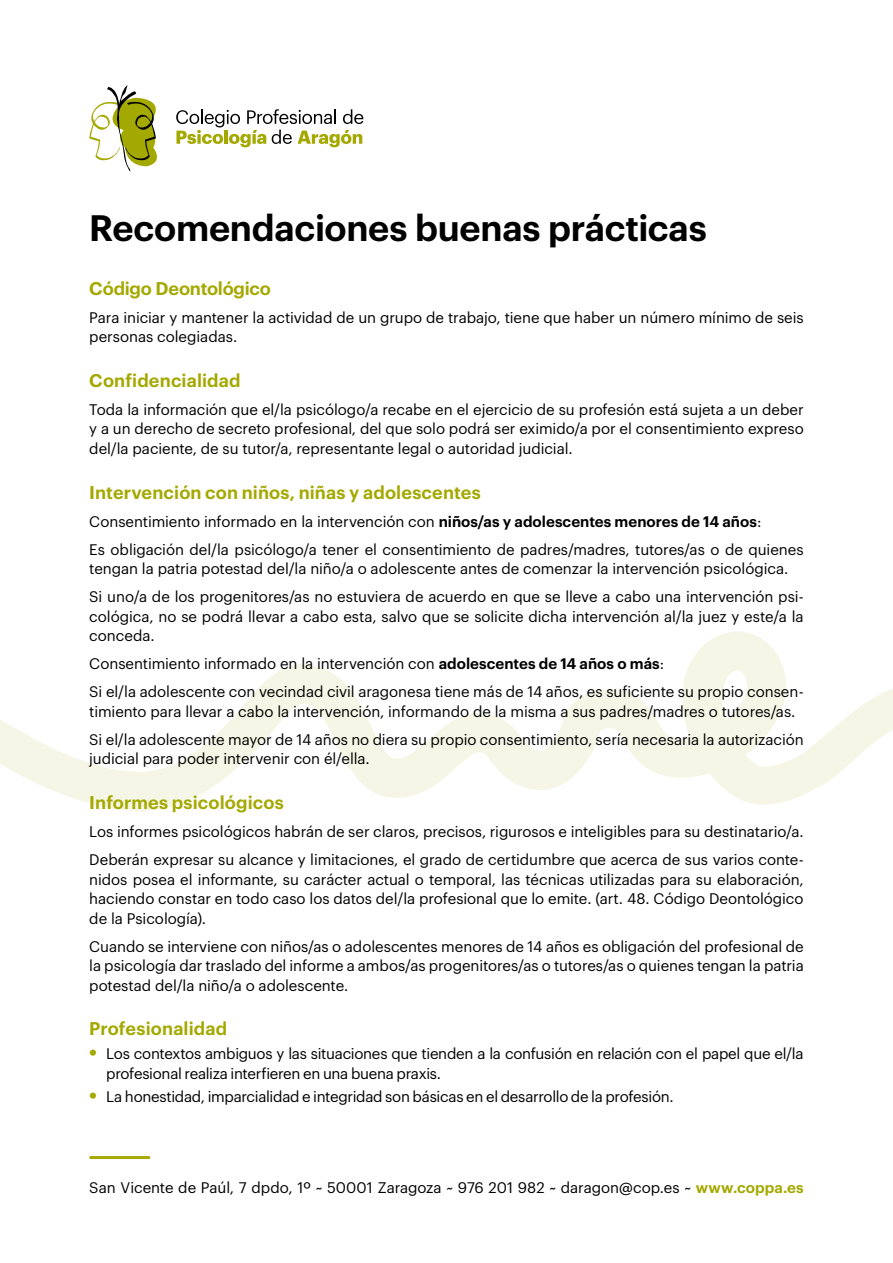
<style>
.page{position:relative;width:893px;height:1263px;background:#fff}
.page>*{position:absolute;margin:0;border:0;box-sizing:border-box;transform-origin:0 0}
.t1{font:600 36px "Graphik";letter-spacing:-.005em;color:#000}
.t2{font:600 18px "Graphik";letter-spacing:.005em;color:#a4a900}
.t3{font:15px/19.5px "Graphik";letter-spacing:-.005em;color:#000}
.s1{font-weight:600}
.s2{font-weight:700;font-size:21px;color:#a4a900}
.s3{font-weight:600;color:#a4a900}
</style>
<div class="page">
<svg style="left:0;top:631px;width:893px;height:180px"></svg>
<svg style="left:89px;top:85px;width:68px;height:87px"></svg>
<svg style="left:176px;top:109px;width:187px;height:38px"></svg>
<hr style="left:89px;top:1156px;width:61px;height:3px;background:#a4a900;border-radius:2px">
<h1 class="t1" style="left:89px;top:200px;width:619px">Recomendaciones buenas prácticas</h1>
<p class="t2" style="left:89px;top:274px;width:183px">Código Deontológico</p>
<p class="t3" style="left:89px;top:306px;width:716px">Para iniciar y mantener la actividad de un grupo de trabajo, tiene que haber un número mínimo de seis personas colegiadas.</p>
<p class="t2" style="left:89px;top:367px;width:153px">Confidencialidad</p>
<p class="t3" style="left:89px;top:398px;width:716px;text-align:justify">Toda la información que el/la psicólogo/a recabe en el ejercicio de su profesión está sujeta a un deber y a un derecho de secreto profesional, del que solo podrá ser eximido/a por el consentimiento expreso del/la paciente, de su tutor/a, representante legal o autoridad judicial.</p>
<p class="t2" style="left:89px;top:478px;width:393px">Intervención con niños, niñas y adolescentes</p>
<p class="t3" style="left:89px;top:506px;width:716px;line-height:28px">Consentimiento informado en la intervención con <span class="s1">niños/as y adolescentes menores de 14 años</span>:<br>Es obligación del/la psicólogo/a tener el consentimiento de padres/madres, tutores/as o de quienes</p>
<p class="t3" style="left:89px;top:553px;width:716px;line-height:28px">tengan la patria potestad del/la niño/a o adolescente antes de comenzar la intervención psicológica.<br>Si uno/a de los progenitores/as no estuviera de acuerdo en que se lleve a cabo una intervención psi-</p>
<p class="t3" style="left:89px;top:605px;width:716px">cológica, no se podrá llevar a cabo esta, salvo que se solicite dicha intervención al/la juez y este/a la conceda.</p>
<p class="t3" style="left:89px;top:648px;width:716px;line-height:28px">Consentimiento informado en la intervención con <span class="s1">adolescentes de 14 años o más</span>:<br>Si el/la adolescente con vecindad civil aragonesa tiene más de 14 años, es suficiente su propio consen-</p>
<p class="t3" style="left:89px;top:696px;width:716px;line-height:28px">timiento para llevar a cabo la intervención, informando de la misma a sus padres/madres o tutores/as.<br>Si el/la adolescente mayor de 14 años no diera su propio consentimiento, sería necesaria la autorización</p>
<p class="t3" style="left:89px;top:748px;width:282px">judicial para poder intervenir con él/ella.</p>
<p class="t2" style="left:89px;top:789px;width:196px">Informes psicológicos</p>
<p class="t3" style="left:89px;top:816px;width:716px;line-height:28px">Los informes psicológicos habrán de ser claros, precisos, rigurosos e inteligibles para su destinatario/a.<br>Deberán expresar su alcance y limitaciones, el grado de certidumbre que acerca de sus varios conte-</p>
<p class="t3" style="left:89px;top:868px;width:716px;text-align:justify">nidos posea el informante, su carácter actual o temporal, las técnicas utilizadas para su elaboración, haciendo constar en todo caso los datos del/la profesional que lo emite. (art. 48. Código Deontológico de la Psicología).</p>
<p class="t3" style="left:89px;top:935px;width:716px;text-align:justify">Cuando se interviene con niños/as o adolescentes menores de 14 años es obligación del profesional de la psicología dar traslado del informe a ambos/as progenitores/as o tutores/as o quienes tengan la patria potestad del/la niño/a o adolescente.</p>
<p class="t2" style="left:89px;top:1015px;width:140px">Profesionalidad</p>
<p class="t3" style="left:106px;top:1042px;width:699px;text-indent:-17px"><span class="s2">•</span> Los contextos ambiguos y las situaciones que tienden a la confusión en relación con el papel que el/la profesional realiza interfieren en una buena praxis.</p>
<p class="t3" style="left:89px;top:1086px;width:586px"><span class="s2">•</span> La honestidad, imparcialidad e integridad son básicas en el desarrollo de la profesión.</p>
<p class="t3" style="left:89px;top:1176px;width:716px">San Vicente de Paúl, 7 dpdo, 1º ~ 50001 Zaragoza ~ 976 201 982 ~ daragon@cop.es ~ <span class="s3">www.coppa.es</span></p>
</div>
